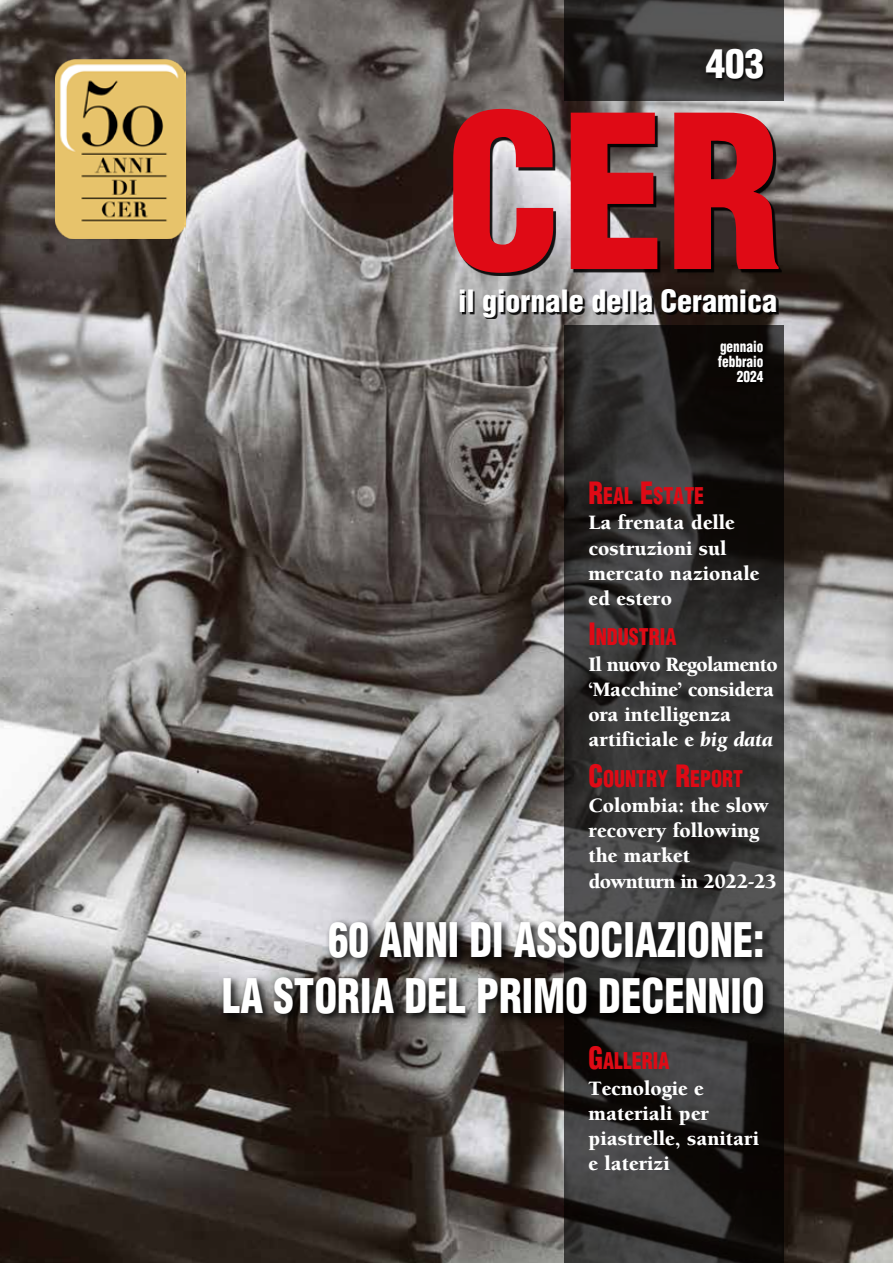
<style>
.page{position:relative;width:893px;height:1263px;background:#fff}
.page>*{position:absolute;margin:0;border:0;box-sizing:border-box;transform-origin:0 0}
.t1{font:900 condensed 208.5px "Helvetica LT Std";color:#df0a15}
.t2{font:900 condensed 46.5px/55.8px "Helvetica LT Std";color:#fff;text-align:right;scale:.88 1}
.t3{font:900 condensed 39px "Helvetica LT Std";color:#fff}
.t4{font:900 condensed 30px "Helvetica LT Std";color:#fff}
.t5{font:900 condensed 22.5px "Helvetica LT Std";color:#df0a15;scale:.88 1}
.t6{font:900 21px/25.2px "Berkeley Std";color:#fff}
.t7{font:900 21px/25.2px "Berkeley Std";letter-spacing:-.02em;color:#fff}
.t8{font:900 condensed 15px/15px "Helvetica LT Std";color:#fff;text-align:right;scale:.88 1}
.s1{font-size:30px}
.s2{font-style:italic}
</style>
<div class="page">
<img style="left:0;top:0;width:893px;height:1263px">
<svg style="left:565px;top:0;width:219px;height:100px;background:#353434"></svg>
<div style="left:706px;top:49px;width:61px;height:33px;background:#000;opacity:.7"></div>
<div style="left:456px;top:112px;width:326px;height:164px;background:#000;opacity:.9"></div>
<svg style="left:565px;top:326px;width:219px;height:937px;background:#2e2d2c"></svg>
<div style="left:718px;top:342px;width:49px;height:43px;background:#070503"></div>
<div style="left:462px;top:291px;width:316px;height:28px;background:#000;opacity:.9"></div>
<svg style="left:219px;top:917px;width:556px;height:109px;background:#484646"></svg>
<img style="left:56px;top:60px;width:129px;height:179px">
<h3 class="t3" style="left:706px;top:39px;width:60px">403</h3>
<h1 class="t1" style="left:445px;top:61px;width:338px">CER</h1>
<h3 class="t4" style="left:458px;top:281px;width:321px">il giornale della Ceramica</h3>
<p class="t8" style="left:718px;top:339px;width:53px">gennaio febbraio<br>2024</p>
<p class="t5" style="left:588px;top:482px;width:133px"><span class="s1">R</span>EAL <span class="s1">E</span>STATE</p>
<p class="t6" style="left:588px;top:510px;width:172px">La frenata delle costruzioni sul mercato nazionale ed estero</p>
<p class="t5" style="left:588px;top:623px;width:101px"><span class="s1">I</span>NDUSTRIA</p>
<p class="t7" style="left:588px;top:652px;width:191px">Il nuovo Regolamento ‘Macchine’ considera ora intelligenza artificiale e <span class="s2">big data</span></p>
<p class="t5" style="left:588px;top:764px;width:177px"><span class="s1">C</span>OUNTRY <span class="s1">R</span>EPORT</p>
<p class="t6" style="left:588px;top:793px;width:190px">Colombia: the slow recovery following the market downturn in 2022-23</p>
<h2 class="t2" style="left:222px;top:912px;width:618px">60 ANNI DI ASSOCIAZIONE:<br>LA STORIA DEL PRIMO DECENNIO</h2>
<p class="t5" style="left:588px;top:1047px;width:93px"><span class="s1">G</span>ALLERIA</p>
<p class="t6" style="left:588px;top:1076px;width:172px">Tecnologie e materiali per piastrelle, sanitari e laterizi</p>
</div>
